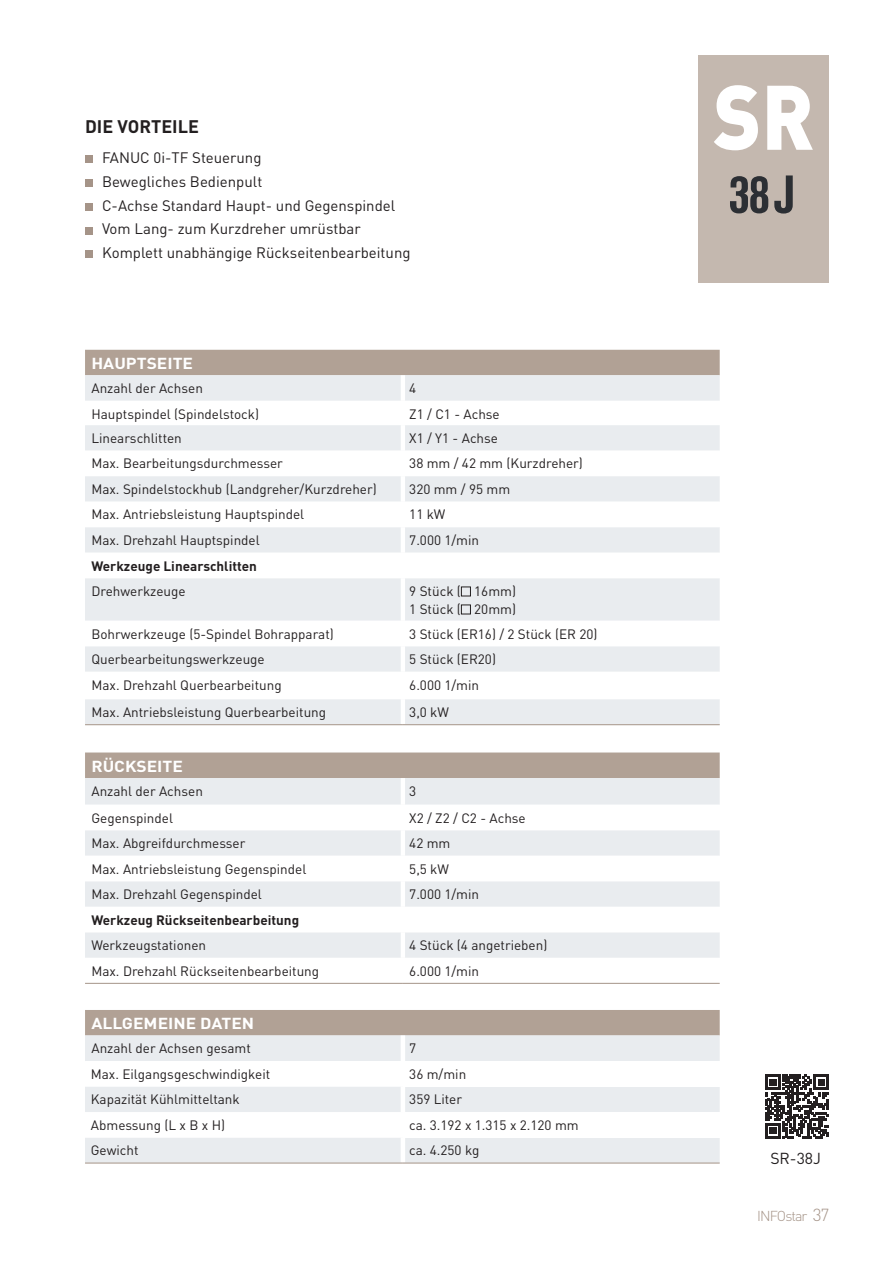
<style>
.page{position:relative;width:893px;height:1263px;background:#fff}
.page>*{position:absolute;margin:0;border:0;box-sizing:border-box;transform-origin:0 0}
.t1{font:900 90px "DIN";color:#fff;scale:.9 1}
.t2{font:52.5px "Ad Grotesk SB Dem Bol Con";color:#2c2f34}
.t3{font:700 18px "DIN";color:#231f20}
.t4{font:700 15.75px "DIN";color:#fff;scale:1.1 1}
.t5{font:15.75px "DIN";color:#231f20}
.t6{font:15px/23.7px "DIN";color:#231f20}
.t7{font:300 14.25px "DIN";letter-spacing:-.06em;color:#a59488}
.t8{font:13.5px/18px "DIN";color:#231f20}
.t9{font:700 13.5px "DIN";color:#231f20}
.s1{font-size:17.25px}
</style>
<div class="page">
<div style="left:85px;top:155px;width:8px;height:8px;background:#a59488"></div>
<div style="left:85px;top:179px;width:8px;height:8px;background:#a59488"></div>
<div style="left:85px;top:203px;width:8px;height:8px;background:#a59488"></div>
<div style="left:85px;top:227px;width:8px;height:7px;background:#a59488"></div>
<div style="left:85px;top:250px;width:8px;height:8px;background:#a59488"></div>
<div style="left:698px;top:55px;width:131px;height:228px;background:#c4b8af"></div>
<svg style="left:765px;top:1074px;width:64px;height:64px"></svg>
<div style="left:85px;top:1010px;width:635px;height:25px;background:#b1a195"></div>
<div style="left:85px;top:1035px;width:635px;height:127px;background:#e9ecef"></div>
<svg style="left:85px;top:1061px;width:316px;height:76px"></svg>
<div style="left:403px;top:1061px;width:317px;height:25px;background:#fff"></div>
<div style="left:403px;top:1112px;width:317px;height:25px;background:#fff"></div>
<hr style="left:401px;top:1061px;width:4px;height:25px;background:#fff">
<hr style="left:401px;top:1086px;width:4px;height:26px;background:#fff">
<hr style="left:401px;top:1112px;width:4px;height:25px;background:#fff">
<hr style="left:401px;top:1137px;width:4px;height:25px;background:#fff">
<hr style="left:85px;top:1162px;width:318px;height:1px;background:#a59488">
<hr style="left:403px;top:1162px;width:317px;height:1px;background:#a59488">
<hr style="left:401px;top:1035px;width:4px;height:26px;background:#fff">
<div style="left:85px;top:350px;width:635px;height:25px;background:#b1a195"></div>
<div style="left:85px;top:375px;width:635px;height:349px;background:#e9ecef"></div>
<svg style="left:85px;top:401px;width:635px;height:24px"></svg>
<svg style="left:85px;top:451px;width:635px;height:76px"></svg>
<svg style="left:85px;top:553px;width:635px;height:146px"></svg>
<hr style="left:401px;top:375px;width:4px;height:26px;background:#fff">
<hr style="left:401px;top:401px;width:4px;height:24px;background:#fff">
<hr style="left:401px;top:425px;width:4px;height:26px;background:#fff">
<hr style="left:401px;top:451px;width:4px;height:25px;background:#fff">
<hr style="left:401px;top:502px;width:4px;height:25px;background:#fff">
<hr style="left:401px;top:527px;width:4px;height:26px;background:#fff">
<hr style="left:401px;top:553px;width:4px;height:25px;background:#fff">
<hr style="left:401px;top:578px;width:4px;height:43px;background:#fff">
<hr style="left:401px;top:621px;width:4px;height:25px;background:#fff">
<hr style="left:401px;top:646px;width:4px;height:26px;background:#fff">
<hr style="left:401px;top:672px;width:4px;height:27px;background:#fff">
<hr style="left:401px;top:699px;width:4px;height:25px;background:#fff">
<hr style="left:401px;top:476px;width:4px;height:26px;background:#fff">
<hr style="left:85px;top:724px;width:318px;height:1px;background:#a59488">
<hr style="left:403px;top:724px;width:317px;height:1px;background:#a59488">
<div style="left:461px;top:586px;width:10px;height:10px;border:1px solid #231f20"></div>
<div style="left:461px;top:604px;width:10px;height:10px;border:1px solid #231f20"></div>
<div style="left:85px;top:752px;width:635px;height:26px;background:#b1a195"></div>
<div style="left:85px;top:778px;width:635px;height:27px;background:#e9ecef"></div>
<svg style="left:85px;top:830px;width:635px;height:153px"></svg>
<hr style="left:401px;top:778px;width:4px;height:27px;background:#fff">
<hr style="left:401px;top:830px;width:4px;height:26px;background:#fff">
<hr style="left:401px;top:856px;width:4px;height:25px;background:#fff">
<hr style="left:401px;top:881px;width:4px;height:26px;background:#fff">
<hr style="left:401px;top:907px;width:4px;height:25px;background:#fff">
<hr style="left:401px;top:932px;width:4px;height:26px;background:#fff">
<hr style="left:401px;top:958px;width:4px;height:25px;background:#fff">
<hr style="left:85px;top:983px;width:318px;height:1px;background:#a59488">
<hr style="left:403px;top:983px;width:317px;height:1px;background:#a59488">
<h3 class="t3" style="left:85px;top:115px;width:115px">DIE VORTEILE</h3>
<p class="t6" style="left:102px;top:146px;width:310px">FANUC 0i-TF Steuerung<br>Bewegliches Bedienpult<br>C-Achse Standard Haupt- und Gegenspindel Vom Lang- zum Kurzdreher umrüstbar Komplett unabhängige Rückseitenbearbeitung</p>
<p class="t4" style="left:91px;top:353px;width:94px">HAUPTSEITE</p>
<p class="t8" style="left:91px;top:379px;width:113px">Anzahl der Achsen</p>
<p class="t8" style="left:409px;top:379px;width:9px">4</p>
<p class="t8" style="left:91px;top:404px;width:169px">Hauptspindel (Spindelstock)</p>
<p class="t8" style="left:409px;top:404px;width:92px">Z1 / C1 - Achse</p>
<p class="t8" style="left:91px;top:429px;width:92px">Linearschlitten</p>
<p class="t8" style="left:409px;top:429px;width:90px">X1 / Y1 - Achse</p>
<p class="t8" style="left:91px;top:454px;width:193px">Max. Bearbeitungsdurchmesser</p>
<p class="t8" style="left:409px;top:454px;width:175px">38 mm / 42 mm (Kurzdreher)</p>
<p class="t8" style="left:91px;top:480px;width:287px">Max. Spindelstockhub (Landgreher/Kurzdreher)</p>
<p class="t8" style="left:409px;top:480px;width:102px">320 mm / 95 mm</p>
<p class="t8" style="left:91px;top:505px;width:214px">Max. Antriebsleistung Hauptspindel</p>
<p class="t8" style="left:409px;top:505px;width:38px">11 kW</p>
<p class="t8" style="left:91px;top:531px;width:170px">Max. Drehzahl Hauptspindel</p>
<p class="t8" style="left:409px;top:531px;width:71px">7.000 1/min</p>
<p class="t9" style="left:91px;top:557px;width:167px">Werkzeuge Linearschlitten</p>
<p class="t8" style="left:91px;top:582px;width:96px">Drehwerkzeuge</p>
<p class="t8" style="left:409px;top:582px;width:108px">9 Stück ( 16mm)<br>1 Stück ( 20mm)</p>
<p class="t8" style="left:91px;top:624px;width:244px">Bohrwerkzeuge (5-Spindel Bohrapparat)</p>
<p class="t8" style="left:409px;top:624px;width:190px">3 Stück (ER16) / 2 Stück (ER 20)</p>
<p class="t8" style="left:91px;top:650px;width:175px">Querbearbeitungswerkzeuge</p>
<p class="t8" style="left:409px;top:650px;width:88px">5 Stück (ER20)</p>
<p class="t8" style="left:91px;top:675px;width:192px">Max. Drehzahl Querbearbeitung</p>
<p class="t8" style="left:409px;top:675px;width:71px">6.000 1/min</p>
<p class="t8" style="left:91px;top:703px;width:236px">Max. Antriebsleistung Querbearbeitung</p>
<p class="t8" style="left:409px;top:703px;width:41px">3,0 kW</p>
<p class="t4" style="left:91px;top:755px;width:85px">RÜCKSEITE</p>
<p class="t8" style="left:91px;top:782px;width:113px">Anzahl der Achsen</p>
<p class="t8" style="left:409px;top:782px;width:9px">3</p>
<p class="t8" style="left:91px;top:808px;width:83px">Gegenspindel</p>
<p class="t8" style="left:409px;top:808px;width:118px">X2 / Z2 / C2 - Achse</p>
<p class="t8" style="left:91px;top:834px;width:155px">Max. Abgreifdurchmesser</p>
<p class="t8" style="left:409px;top:834px;width:43px">42 mm</p>
<p class="t8" style="left:91px;top:859px;width:216px">Max. Antriebsleistung Gegenspindel</p>
<p class="t8" style="left:409px;top:859px;width:41px">5,5 kW</p>
<p class="t8" style="left:91px;top:885px;width:172px">Max. Drehzahl Gegenspindel</p>
<p class="t8" style="left:409px;top:885px;width:71px">7.000 1/min</p>
<p class="t9" style="left:91px;top:911px;width:209px">Werkzeug Rückseitenbearbeitung</p>
<p class="t8" style="left:91px;top:936px;width:116px">Werkzeugstationen</p>
<p class="t8" style="left:409px;top:936px;width:140px">4 Stück (4 angetrieben)</p>
<p class="t8" style="left:91px;top:961px;width:229px">Max. Drehzahl Rückseitenbearbeitung</p>
<p class="t8" style="left:409px;top:961px;width:71px">6.000 1/min</p>
<p class="t4" style="left:91px;top:1013px;width:150px">ALLGEMEINE DATEN</p>
<p class="t8" style="left:91px;top:1039px;width:161px">Anzahl der Achsen gesamt</p>
<p class="t8" style="left:409px;top:1039px;width:9px">7</p>
<p class="t8" style="left:91px;top:1065px;width:181px">Max. Eilgangsgeschwindigkeit</p>
<p class="t8" style="left:409px;top:1065px;width:58px">36 m/min</p>
<p class="t8" style="left:91px;top:1090px;width:150px">Kapazität Kühlmitteltank</p>
<p class="t8" style="left:409px;top:1090px;width:54px">359 Liter</p>
<p class="t8" style="left:91px;top:1116px;width:136px">Abmessung (L x B x H)</p>
<p class="t8" style="left:409px;top:1116px;width:171px">ca. 3.192 x 1.315 x 2.120 mm</p>
<p class="t8" style="left:91px;top:1141px;width:49px">Gewicht</p>
<p class="t8" style="left:409px;top:1141px;width:72px">ca. 4.250 kg</p>
<h1 class="t1" style="left:713px;top:57px;width:114px">SR</h1>
<h2 class="t2" style="left:728px;top:164px;width:70px">38 J</h2>
<p class="t5" style="left:770px;top:1148px;width:52px">SR-38J</p>
<p class="t7" style="left:757px;top:1207px;width:74px">INFOstar <span class="s1">37</span></p>
</div>
